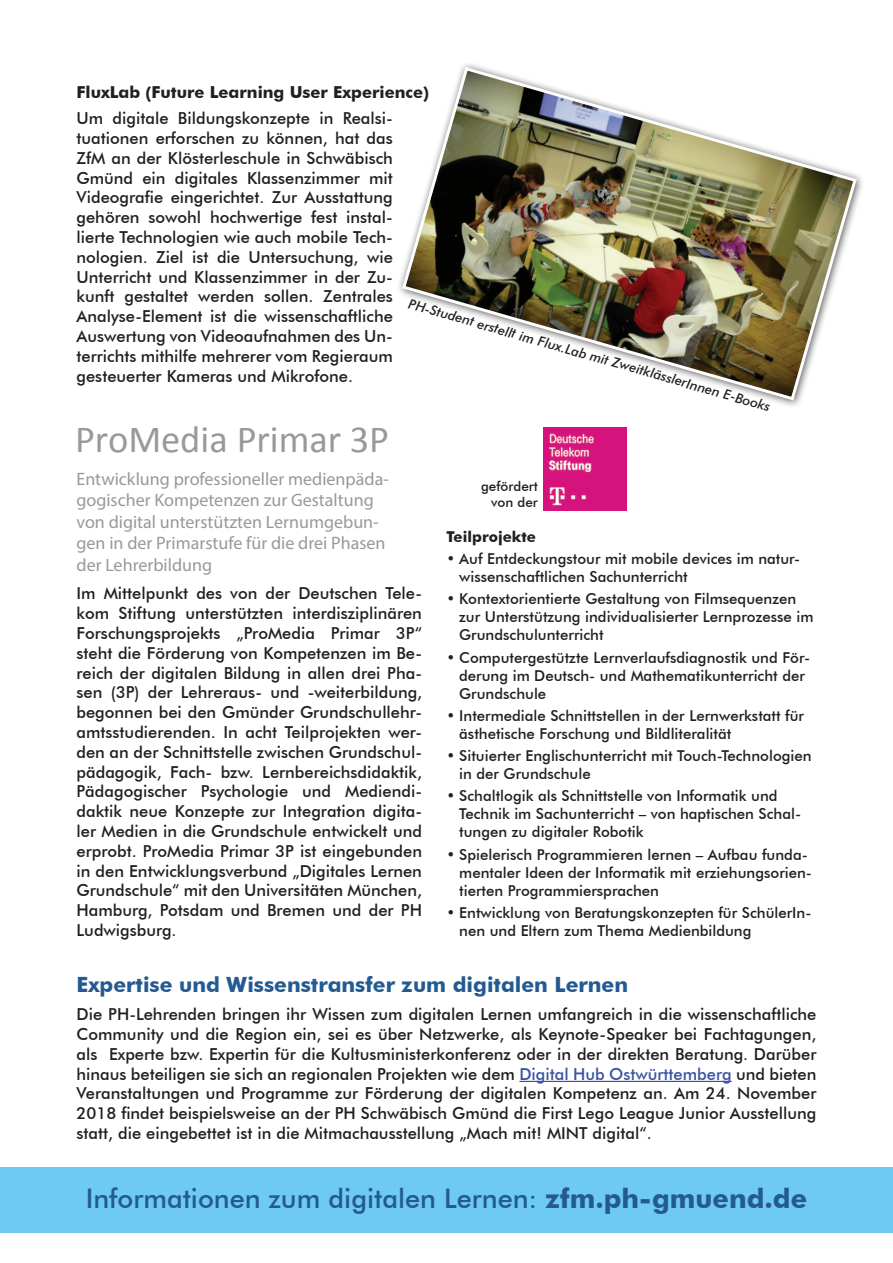
<style>
.page{position:relative;width:893px;height:1263px;background:#fff}
.page>*{position:absolute;margin:0;border:0;box-sizing:border-box;transform-origin:0 0}
.t1{font:38.4px "Calibri";letter-spacing:-.005em;color:#999}
.t2{font:500 27px "Futura BT";color:#245a92}
.t3{font:700 21px "Futura BT";color:#245a92}
.t4{font:18px/21.6px "Myriad Pro";color:#999}
.t5{font:500 16.5px/19.8px "Futura BT";color:#231f20;text-align:justify}
.t6{font:700 16.5px "Futura BT";color:#231f20}
.t7{font:500 15px/18px "Futura BT";color:#231f20}
.t8{font:700 15px "Futura BT";color:#231f20}
.t9{font:italic 500 13.5px "Futura BT";color:#231f20}
.t10{font:500 13.5px/16.2px "Futura BT";color:#231f20;text-align:right}
.s1{color:#3853a3}
.s2{font-weight:700}
</style>
<div class="page">
<div style="left:0;top:1167px;width:893px;height:66px;background:#6ecaf0"></div>
<hr style="left:519px;top:1081px;width:213px;height:1px;background:#3853a3">
<img style="left:400px;top:65px;width:459px;height:337px">
<img style="left:544px;top:428px;width:82px;height:82px">
<p class="t6" style="left:77px;top:82px;width:354px">FluxLab (Future Learning User Experience)</p>
<p class="t5" style="left:77px;top:108px;width:318px">Um digitale Bildungskonzepte in Realsi&shy;tuationen erforschen zu können, hat das ZfM an der Klösterleschule in Schwäbisch Gmünd ein digitales Klassenzimmer mit Videografie eingerichtet. Zur Ausstattung gehören sowohl hochwertige fest instal&shy;lierte Technologien wie auch mobile Tech&shy;nologien. Ziel ist die Untersuchung, wie Unterricht und Klassenzimmer in der Zu&shy;kunft gestaltet werden sollen. Zentrales Analyse-Element ist die wissenschaftliche Auswertung von Videoaufnahmen des Un&shy;terrichts mithilfe mehrerer vom Regieraum gesteuerter Kameras und Mikrofone.</p>
<p class="t9" style="left:411px;top:295px;width:377px;rotate:16deg">PH-Student erstellt im Flux.Lab mit ZweitklässlerInnen E-Books</p>
<h1 class="t1" style="left:75px;top:415px;width:315px">ProMedia Primar 3P</h1>
<p class="t4" style="left:77px;top:467px;width:314px">Entwicklung professioneller medienpäda&shy;gogischer Kompetenzen zur Gestaltung von digital unterstützten Lernumgebun&shy;gen in der Primarstufe für die drei Phasen der Lehrerbildung</p>
<p class="t10" style="left:481px;top:478px;width:58px">gefördert von der</p>
<p class="t8" style="left:446px;top:527px;width:91px">Teilprojekte</p>
<p class="t7" style="left:459px;top:550px;width:343px;text-indent:-13px">• Auf Entdeckungstour mit mobile devices im natur&shy;wissenschaftlichen Sachunterricht</p>
<p class="t7" style="left:459px;top:590px;width:356px;text-indent:-13px">• Kontextorientierte Gestaltung von Filmsequenzen zur Unterstützung individualisierter Lernprozesse im<br>Grundschulunterricht</p>
<p class="t7" style="left:459px;top:648px;width:352px;text-indent:-13px">• Computergestützte Lernverlaufsdiagnostik und För&shy;derung im Deutsch- und Mathematikunterricht der<br>Grundschule</p>
<p class="t7" style="left:459px;top:706px;width:346px;text-indent:-13px">• Intermediale Schnittstellen in der Lernwerkstatt für ästhetische Forschung und Bildliteralität</p>
<p class="t7" style="left:459px;top:747px;width:354px;text-indent:-13px">• Situierter Englischunterricht mit Touch-Technologien in der Grundschule</p>
<p class="t7" style="left:459px;top:787px;width:343px;text-indent:-13px">• Schaltlogik als Schnittstelle von Informatik und<br>Technik im Sachunterricht – von haptischen Schal&shy;tungen zu digitaler Robotik</p>
<p class="t7" style="left:459px;top:845px;width:354px;text-indent:-13px">• Spielerisch Programmieren lernen – Aufbau funda&shy;mentaler Ideen der Informatik mit erziehungsorien&shy;tierten Programmiersprachen</p>
<p class="t7" style="left:459px;top:903px;width:354px;text-indent:-13px">• Entwicklung von Beratungskonzepten für SchülerIn&shy;nen und Eltern zum Thema Medienbildung</p>
<p class="t5" style="left:77px;top:583px;width:347px">Im Mittelpunkt des von der Deutschen Tele&shy;kom Stiftung unterstützten interdisziplinären Forschungsprojekts „ProMedia Primar 3P“ steht die Förderung von Kompetenzen im Be&shy;reich der digitalen Bildung in allen drei Pha&shy;sen (3P) der Lehreraus- und -weiterbildung, begonnen bei den Gmünder Grundschullehr&shy;amtsstudierenden. In acht Teilprojekten wer&shy;den an der Schnittstelle zwischen Grundschul&shy;pädagogik, Fach- bzw. Lernbereichsdidaktik, Pädagogischer Psychologie und Mediendi&shy;daktik neue Konzepte zur Integration digita&shy;ler Medien in die Grundschule entwickelt und erprobt. ProMedia Primar 3P ist eingebunden in den Entwicklungsverbund „Digitales Lernen Grundschule“ mit den Universitäten München, Hamburg, Potsdam und Bremen und der PH Ludwigsburg.</p>
<p class="t3" style="left:77px;top:972px;width:553px">Expertise und Wissenstransfer zum digitalen Lernen</p>
<p class="t5" style="left:77px;top:1004px;width:741px">Die PH-Lehrenden bringen ihr Wissen zum digitalen Lernen umfangreich in die wissenschaftliche Community und die Region ein, sei es über Netzwerke, als Keynote-Speaker bei Fachtagungen, als Experte bzw. Expertin für die Kultusministerkonferenz oder in der direkten Beratung. Darüber hinaus beteiligen sie sich an regionalen Projekten wie dem <span class="s1">Digital Hub Ostwürttemberg</span> und bieten Veranstaltungen und Programme zur Förderung der digitalen Kompetenz an. Am 24. November 2018 findet beispielsweise an der PH Schwäbisch Gmünd die First Lego League Junior Ausstellung statt, die eingebettet ist in die Mitmachausstellung „Mach mit! MINT digital“.</p>
<h2 class="t2" style="left:86px;top:1182px;width:723px">Informationen zum digitalen Lernen: <span class="s2">zfm.ph-gmuend.de</span></h2>
</div>
